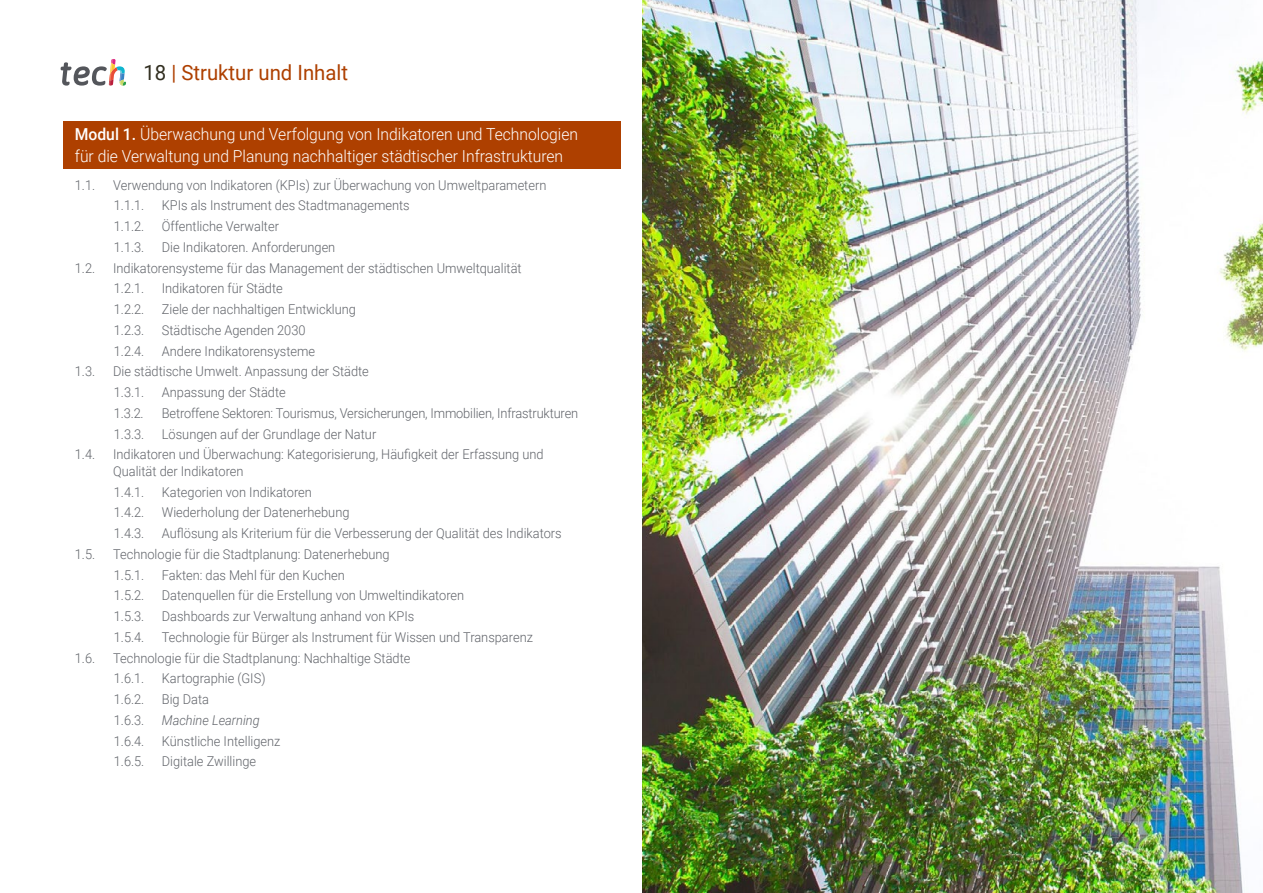
<style>
.page{position:relative;width:1263px;height:893px;background:#fff}
.page>*{position:absolute;margin:0;border:0;box-sizing:border-box;transform-origin:0 0}
.t1{font:21px "Roboto";color:#ae4000}
.t2{font:300 16.5px/22.5px "Roboto";color:#fff;scale:.95 1}
.t3{font:300 13.5px/20.7px "Roboto";color:#61646a;scale:.95 1}
.t4{font:italic 300 13.5px "Roboto";color:#61646a;scale:.95 1}
.s1{color:#312e20}
.s2{font-weight:500}
</style>
<div class="page">
<div style="left:64px;top:121px;width:557px;height:48px;background:#ae4000"></div>
<svg style="left:61px;top:59px;width:65px;height:27px"></svg>
<img style="left:642px;top:0;width:621px;height:893px">
<h1 class="t1" style="left:144px;top:57px;width:206px"><span class="s1">18</span> | Struktur und Inhalt</h1>
<p class="t2" style="left:75px;top:122px;width:531px"><span class="s2">Modul 1.</span> Überwachung und Verfolgung von Indikatoren und Technologien für die Verwaltung und Planung nachhaltiger städtischer Infrastrukturen</p>
<p class="t3" style="left:75px;top:174px;width:23px">1.1.</p>
<p class="t3" style="left:113px;top:174px;width:458px">Verwendung von Indikatoren (KPIs) zur Überwachung von Umweltparametern<br>1.1.1.</p>
<p class="t3" style="left:162px;top:195px;width:262px">KPIs als Instrument des Stadtmanagements</p>
<p class="t3" style="left:114px;top:215px;width:34px">1.1.2.</p>
<p class="t3" style="left:162px;top:215px;width:125px">Öffentliche Verwalter</p>
<p class="t3" style="left:114px;top:236px;width:34px">1.1.3.</p>
<p class="t3" style="left:162px;top:236px;width:184px">Die Indikatoren. Anforderungen</p>
<p class="t3" style="left:75px;top:257px;width:23px">1.2.</p>
<p class="t3" style="left:113px;top:257px;width:432px">Indikatorensysteme für das Management der städtischen Umweltqualität<br>1.2.1.</p>
<p class="t3" style="left:162px;top:278px;width:129px">Indikatoren für Städte</p>
<p class="t3" style="left:114px;top:298px;width:34px">1.2.2.</p>
<p class="t3" style="left:162px;top:298px;width:206px">Ziele der nachhaltigen Entwicklung</p>
<p class="t3" style="left:114px;top:319px;width:34px">1.2.3.</p>
<p class="t3" style="left:162px;top:319px;width:153px">Städtische Agenden 2030</p>
<p class="t3" style="left:114px;top:340px;width:34px">1.2.4.</p>
<p class="t3" style="left:162px;top:340px;width:163px">Andere Indikatorensysteme</p>
<p class="t3" style="left:75px;top:361px;width:23px">1.3.</p>
<p class="t3" style="left:113px;top:361px;width:271px">Die städtische Umwelt. Anpassung der Städte<br>1.3.1.</p>
<p class="t3" style="left:162px;top:381px;width:132px">Anpassung der Städte</p>
<p class="t3" style="left:114px;top:402px;width:33px">1.3.2.</p>
<p class="t3" style="left:162px;top:402px;width:440px">Betroffene Sektoren: Tourismus, Versicherungen, Immobilien, Infrastrukturen</p>
<p class="t3" style="left:114px;top:423px;width:34px">1.3.3.</p>
<p class="t3" style="left:162px;top:423px;width:227px">Lösungen auf der Grundlage der Natur</p>
<p class="t3" style="left:75px;top:444px;width:23px">1.4.</p>
<p class="t3" style="left:113px;top:446px;width:455px;line-height:16.5px">Indikatoren und Überwachung: Kategorisierung, Häufigkeit der Erfassung und<br>Qualität der Indikatoren</p>
<p class="t3" style="left:114px;top:481px;width:34px">1.4.1.</p>
<p class="t3" style="left:162px;top:481px;width:159px">Kategorien von Indikatoren</p>
<p class="t3" style="left:114px;top:502px;width:34px">1.4.2.</p>
<p class="t3" style="left:162px;top:502px;width:199px">Wiederholung der Datenerhebung</p>
<p class="t3" style="left:114px;top:522px;width:34px">1.4.3.</p>
<p class="t3" style="left:162px;top:522px;width:422px">Auflösung als Kriterium für die Verbesserung der Qualität des Indikators</p>
<p class="t3" style="left:75px;top:543px;width:23px">1.5.</p>
<p class="t3" style="left:113px;top:543px;width:293px">Technologie für die Stadtplanung: Datenerhebung<br>1.5.1.</p>
<p class="t3" style="left:162px;top:564px;width:194px">Fakten: das Mehl für den Kuchen</p>
<p class="t3" style="left:114px;top:585px;width:34px">1.5.2.</p>
<p class="t3" style="left:162px;top:585px;width:320px">Datenquellen für die Erstellung von Umweltindikatoren</p>
<p class="t3" style="left:114px;top:605px;width:34px">1.5.3.</p>
<p class="t3" style="left:162px;top:605px;width:267px">Dashboards zur Verwaltung anhand von KPIs</p>
<p class="t3" style="left:114px;top:626px;width:34px">1.5.4.</p>
<p class="t3" style="left:162px;top:626px;width:392px">Technologie für Bürger als Instrument für Wissen und Transparenz</p>
<p class="t3" style="left:75px;top:647px;width:23px">1.6.</p>
<p class="t3" style="left:113px;top:647px;width:314px">Technologie für die Stadtplanung: Nachhaltige Städte<br>1.6.1.</p>
<p class="t3" style="left:162px;top:668px;width:111px">Kartographie (GIS)</p>
<p class="t3" style="left:114px;top:688px;width:34px">1.6.2.</p>
<p class="t3" style="left:162px;top:688px;width:51px">Big Data</p>
<p class="t3" style="left:114px;top:709px;width:34px">1.6.3.</p>
<p class="t4" style="left:162px;top:711px;width:105px">Machine Learning</p>
<p class="t3" style="left:114px;top:730px;width:34px">1.6.4.</p>
<p class="t3" style="left:162px;top:730px;width:126px">Künstliche Intelligenz</p>
<p class="t3" style="left:114px;top:751px;width:34px">1.6.5.</p>
<p class="t3" style="left:162px;top:751px;width:101px">Digitale Zwillinge</p>
</div>
